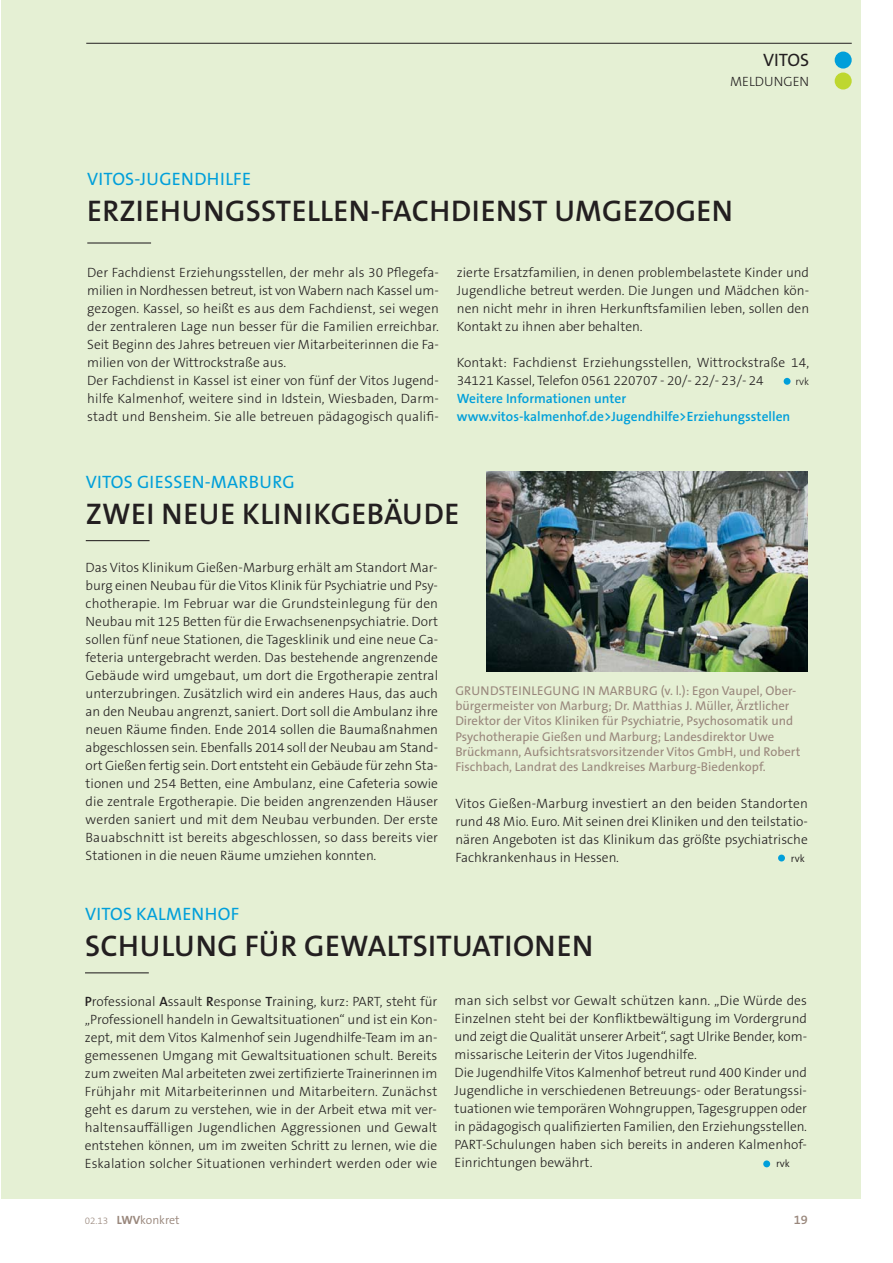
<style>
.page{position:relative;width:893px;height:1263px;background:#fff}
.page>*{position:absolute;margin:0;border:0;box-sizing:border-box;transform-origin:0 0}
.t1{font:600 30px "The Sans B W6";letter-spacing:.015em;color:#231f20}
.t2{font:18px "The Sans B W5 Plain";letter-spacing:.015em;color:#009fda}
.t3{font:18px "The Sans B W5 Plain";color:#231f20}
.t4{font:300 13.5px/18px "The Sans B W3";color:#231f20;text-align:justify}
.t5{font:600 13.5px/18px "The Sans B W6";color:#009fda}
.t6{font:12.75px/15.3px "The Sans B W5 Plain";color:#99877c}
.t7{font:600 12.75px "The Sans B W6";color:#99877c}
.t8{font:300 12px "The Sans B W4";color:#99877c}
.t9{font:300 10.5px "The Sans B W4";letter-spacing:.005em;color:#231f20}
.t10{font:300 10.5px "The Sans B W3";color:#231f20}
.s1{font-family:"The Sans B W6";font-weight:600}
.s2{font-family:"The Sans B W3";font-size:9.75px}
.s3{font-family:"The Sans B W7";font-weight:700}
</style>
<div class="page">
<div style="left:1px;top:0;width:860px;height:1198px;background:#e5f0d4"></div>
<hr style="left:86px;top:43px;width:766px;height:1px;background:#231f20">
<div style="left:835px;top:52px;width:17px;height:17px;background:#009fda;border-radius:50%"></div>
<div style="left:835px;top:73px;width:17px;height:17px;background:#bed730;border-radius:50%"></div>
<hr style="left:86px;top:540px;width:64px;height:1px;background:#231f20">
<hr style="left:87px;top:242px;width:64px;height:2px;background:#231f20">
<div style="left:784px;top:378px;width:6px;height:7px;background:#009fda;border-radius:50%"></div>
<div style="left:778px;top:855px;width:7px;height:6px;background:#009fda;border-radius:50%"></div>
<img style="left:486px;top:471px;width:322px;height:201px">
<hr style="left:85px;top:972px;width:64px;height:1px;background:#231f20">
<div style="left:763px;top:1160px;width:7px;height:7px;background:#009fda;border-radius:50%"></div>
<h2 class="t3" style="left:763px;top:52px;width:48px">VITOS</h2>
<p class="t4" style="left:730px;top:74px;width:80px">MELDUNGEN</p>
<h2 class="t2" style="left:87px;top:172px;width:165px">VITOS-JUGENDHILFE</h2>
<h1 class="t1" style="left:87px;top:200px;width:647px">ERZIEHUNGSSTELLEN-FACHDIENST UMGEZOGEN</h1>
<p class="t4" style="left:87px;top:265px;width:353px;text-align:left">Der Fachdienst Erziehungsstellen, der mehr als 30 Pflegefa&shy;milien in Nordhessen betreut, ist von Wabern nach Kassel um&shy;gezogen. Kassel, so heißt es aus dem Fachdienst, sei wegen der zentraleren Lage nun besser für die Familien erreichbar.<br>Seit Beginn des Jahres betreuen vier Mitarbeiterinnen die Fa&shy;milien von der Wittrockstraße aus.<br>Der Fachdienst in Kassel ist einer von fünf der Vitos Jugend&shy;hilfe Kalmenhof, weitere sind in Idstein, Wiesbaden, Darm&shy;stadt und Bensheim. Sie alle betreuen pädagogisch qualifi-</p>
<p class="t4" style="left:457px;top:265px;width:354px">zierte Ersatzfamilien, in denen problembelastete Kinder und Jugendliche betreut werden. Die Jungen und Mädchen kön&shy;nen nicht mehr in ihren Herkunftsfamilien leben, sollen den Kontakt zu ihnen aber behalten.</p>
<p class="t4" style="left:457px;top:355px;width:354px">Kontakt: Fachdienst Erziehungsstellen, Wittrockstraße 14,<br>34121 Kassel, Telefon 0561 220707 - 20/- 22/- 23/- 24</p>
<p class="t10" style="left:795px;top:377px;width:15px">rvk</p>
<p class="t5" style="left:457px;top:391px;width:335px">Weitere Informationen unter www.vitos-kalmenhof.de&gt;Jugendhilfe&gt;Erziehungsstellen</p>
<h2 class="t2" style="left:86px;top:475px;width:210px">VITOS GIESSEN-MARBURG</h2>
<h1 class="t1" style="left:86px;top:502px;width:375px">ZWEI NEUE KLINIKGEBÄUDE</h1>
<p class="t4" style="left:86px;top:560px;width:354px">Das Vitos Klinikum Gießen-Marburg erhält am Standort Mar&shy;burg einen Neubau für die Vitos Klinik für Psychiatrie und Psy&shy;chotherapie. Im Februar war die Grundsteinlegung für den Neubau mit 125 Betten für die Erwachsenenpsychiatrie. Dort sollen fünf neue Stationen, die Tagesklinik und eine neue Ca&shy;feteria untergebracht werden. Das bestehende angrenzende Gebäude wird umgebaut, um dort die Ergotherapie zentral unterzubringen. Zusätzlich wird ein anderes Haus, das auch an den Neubau angrenzt, saniert. Dort soll die Ambulanz ihre neuen Räume finden. Ende 2014 sollen die Baumaßnahmen abgeschlossen sein. Ebenfalls 2014 soll der Neubau am Stand&shy;ort Gießen fertig sein. Dort entsteht ein Gebäude für zehn Sta&shy;tionen und 254 Betten, eine Ambulanz, eine Cafeteria sowie die zentrale Ergotherapie. Die beiden angrenzenden Häuser werden saniert und mit dem Neubau verbunden. Der erste Bauabschnitt ist bereits abgeschlossen, so dass bereits vier Stationen in die neuen Räume umziehen konnten.</p>
<p class="t6" style="left:455px;top:684px;width:347px">GRUNDSTEINLEGUNG IN MARBURG (v. l.): Egon Vaupel, Ober&shy;bürgermeister von Marburg; Dr. Matthias J. Müller, Ärztlicher Direktor der Vitos Kliniken für Psychiatrie, Psychosomatik und Psychotherapie Gießen und Marburg; Landesdirektor Uwe Brückmann, Aufsichtsratsvorsitzender Vitos GmbH, und Robert Fischbach, Landrat des Landkreises Marburg-Biedenkopf.</p>
<p class="t4" style="left:455px;top:795px;width:354px">Vitos Gießen-Marburg investiert an den beiden Standorten rund 48 Mio. Euro. Mit seinen drei Kliniken und den teilstatio&shy;nären Angeboten ist das Klinikum das größte psychiatrische Fachkrankenhaus in Hessen.</p>
<p class="t9" style="left:791px;top:854px;width:15px">rvk</p>
<h2 class="t2" style="left:85px;top:907px;width:156px">VITOS KALMENHOF</h2>
<h1 class="t1" style="left:85px;top:934px;width:510px">SCHULUNG FÜR GEWALTSITUATIONEN</h1>
<p class="t4" style="left:85px;top:994px;width:354px"><span class="s1">P</span>rofessional <span class="s1">A</span>ssault <span class="s1">R</span>esponse <span class="s1">T</span>raining, kurz: PART, steht für „Professionell handeln in Gewaltsituationen“ und ist ein Kon&shy;zept, mit dem Vitos Kalmenhof sein Jugendhilfe-Team im an&shy;gemessenen Umgang mit Gewaltsituationen schult. Bereits zum zweiten Mal arbeiteten zwei zertifizierte Trainerinnen im Frühjahr mit Mitarbeiterinnen und Mitarbeitern. Zunächst geht es darum zu verstehen, wie in der Arbeit etwa mit ver&shy;haltensauffälligen Jugendlichen Aggressionen und Gewalt entstehen können, um im zweiten Schritt zu lernen, wie die Eskalation solcher Situationen verhindert werden oder wie</p>
<p class="t4" style="left:454px;top:993px;width:354px;text-align:left">man sich selbst vor Gewalt schützen kann. „Die Würde des Einzelnen steht bei der Konfliktbewältigung im Vordergrund und zeigt die Qualität unserer Arbeit“, sagt Ulrike Bender, kom&shy;missarische Leiterin der Vitos Jugendhilfe.<br>Die Jugendhilfe Vitos Kalmenhof betreut rund 400 Kinder und Jugendliche in verschiedenen Betreuungs- oder Beratungssi&shy;tuationen wie temporären Wohngruppen, Tagesgruppen oder in pädagogisch qualifizierten Familien, den Erziehungsstellen.<br>PART-Schulungen haben sich bereits in anderen Kalmenhof-Einrichtungen bewährt.</p>
<p class="t9" style="left:776px;top:1160px;width:15px">rvk</p>
<p class="t8" style="left:85px;top:1216px;width:96px"><span class="s2">02.13</span> <span class="s3">LWV</span>konkret</p>
<p class="t7" style="left:794px;top:1215px;width:16px">19</p>
</div>
